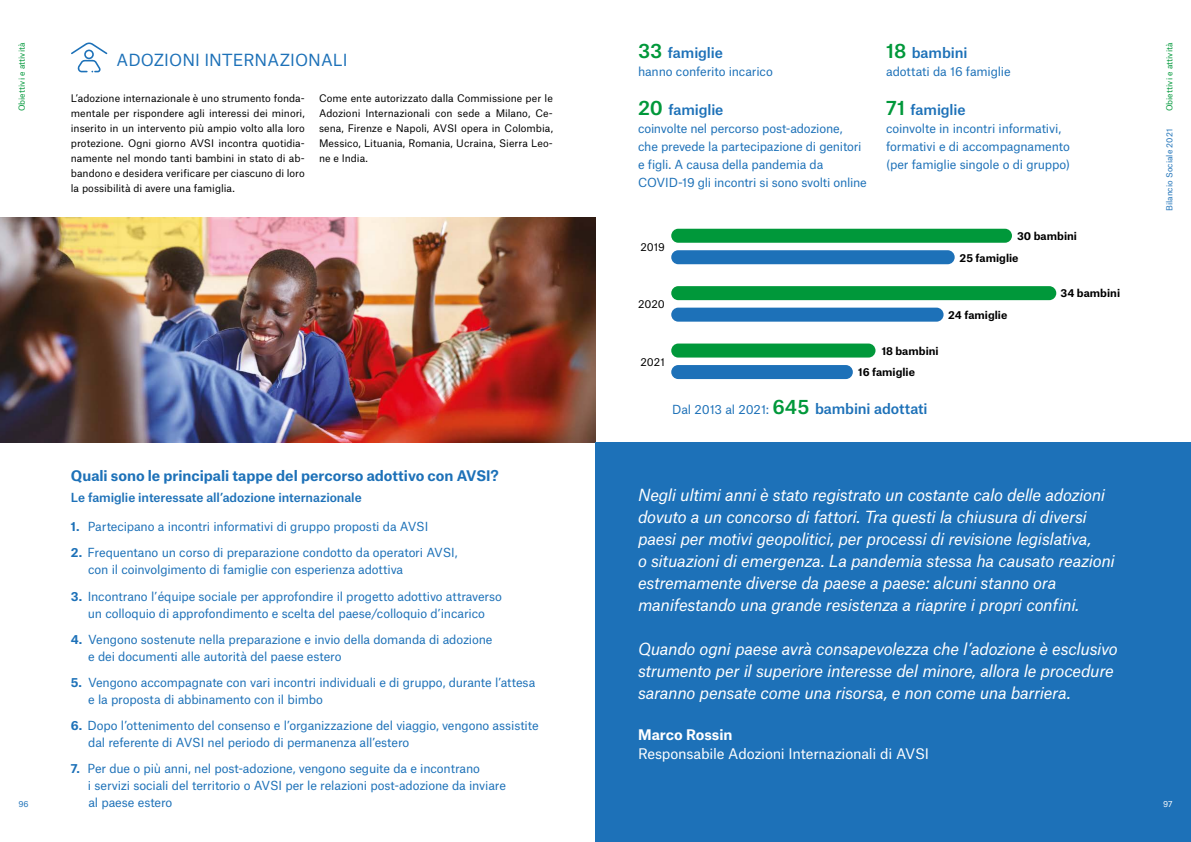
<style>
.page{position:relative;width:1191px;height:842px;background:#fff}
.page>*{position:absolute;margin:0;border:0;box-sizing:border-box;transform-origin:0 0}
.t1{font:italic 16px/22px "Atlas Grotesk";letter-spacing:-.02em;color:#fff}
.t2{font:16px "Atlas Grotesk";letter-spacing:.005em;color:#1d71b8}
.t3{font:500 14px "Atlas Grotesk";letter-spacing:-.01em;color:#1d71b8}
.t4{font:700 14px "Atlas Grotesk";color:#1d71b8}
.t5{font:14px "Atlas Grotesk";letter-spacing:-.015em;color:#fff}
.t6{font:700 14px "Atlas Grotesk";color:#fff}
.t7{font:12px/17px "Atlas Grotesk";letter-spacing:-.015em;color:#1d71b8}
.t8{font:500 12px "Atlas Grotesk";letter-spacing:-.005em;color:#1d71b8}
.t9{font:700 10.5px "Atlas Grotesk";letter-spacing:.005em;color:#000}
.t10{font:10.5px "Atlas Grotesk";color:#000}
.t11{font:10px/15px "Atlas Grotesk";color:#000;text-align:justify}
.t12{font:8px "Atlas Grotesk";letter-spacing:.01em;color:#00983a}
.t13{font:8px "Atlas Grotesk";letter-spacing:.005em;color:#1d71b8}
.t14{font:8px "Atlas Grotesk";color:#fff}
.s1{font-size:19px;color:#00983a}
.s2{font-weight:700}
.s3{font-weight:400;font-size:12px}
</style>
<div class="page">
<svg style="left:71px;top:43px;width:36px;height:29px"></svg>
<img style="left:0;top:217px;width:595px;height:225px">
<div style="left:595px;top:442px;width:596px;height:400px;background:#1d71b8"></div>
<div style="left:671px;top:229px;width:341px;height:14px;background:#00983a;border-radius:7px"></div>
<div style="left:671px;top:250px;width:283px;height:14px;background:#1d71b8;border-radius:7px"></div>
<div style="left:671px;top:286px;width:385px;height:14px;background:#00983a;border-radius:7px"></div>
<div style="left:671px;top:308px;width:272px;height:14px;background:#1d71b8;border-radius:7px"></div>
<div style="left:671px;top:344px;width:204px;height:14px;background:#00983a;border-radius:7px"></div>
<div style="left:671px;top:365px;width:182px;height:14px;background:#1d71b8;border-radius:7px"></div>
<p class="t12" style="left:15px;top:111px;width:70px;rotate:-90deg">Obiettivi e attività</p>
<p class="t12" style="left:1163px;top:111px;width:70px;rotate:-90deg">Obiettivi e attività</p>
<p class="t3" style="left:638px;top:41px;width:86px"><span class="s1">33</span> famiglie</p>
<p class="t7" style="left:638px;top:62px;width:136px">hanno conferito incarico</p>
<p class="t3" style="left:886px;top:41px;width:83px"><span class="s1">18</span> bambini</p>
<p class="t7" style="left:886px;top:62px;width:126px">adottati da 16 famiglie</p>
<p class="t3" style="left:886px;top:99px;width:81px"><span class="s1">71</span> famiglie</p>
<p class="t7" style="left:886px;top:118px;width:185px;line-height:18px">coinvolte in incontri informativi, formativi e di accompagnamento (per famiglie singole o di gruppo)</p>
<h1 class="t2" style="left:117px;top:47px;width:232px">ADOZIONI INTERNAZIONALI</h1>
<p class="t11" style="left:71px;top:89px;width:235px">L’adozione internazionale è uno strumento fonda&shy;mentale per rispondere agli interessi dei minori, inserito in un intervento più ampio volto alla loro protezione. Ogni giorno AVSI incontra quotidia&shy;namente nel mondo tanti bambini in stato di ab&shy;bandono e desidera verificare per ciascuno di loro la possibilità di avere una famiglia.</p>
<p class="t11" style="left:319px;top:89px;width:235px">Come ente autorizzato dalla Commissione per le Adozioni Internazionali con sede a Milano, Ce&shy;sena, Firenze e Napoli, AVSI opera in Colombia, Messico, Lituania, Romania, Ucraina, Sierra Leo&shy;ne e India.</p>
<p class="t3" style="left:638px;top:99px;width:87px"><span class="s1">20</span> famiglie</p>
<p class="t7" style="left:638px;top:118px;width:230px;line-height:18px">coinvolte nel percorso post-adozione,<br>che prevede la partecipazione di genitori e figli. A causa della pandemia da COVID-19 gli incontri si sono svolti online</p>
<p class="t13" style="left:1163px;top:211px;width:84px;rotate:-90deg">Bilancio Sociale 2021</p>
<p class="t13" style="left:18px;top:797px;width:12px">96</p>
<p class="t4" style="left:71px;top:464px;width:429px">Quali sono le principali tappe del percorso adottivo con AVSI?</p>
<p class="t8" style="left:71px;top:487px;width:292px">Le famiglie interessate all’adozione internazionale</p>
<p class="t7" style="left:71px;top:517px;width:359px"><span class="s2">1.</span> Partecipano a incontri informativi di gruppo proposti da AVSI</p>
<p class="t7" style="left:88px;top:543px;width:371px;text-indent:-17px"><span class="s2">2.</span> Frequentano un corso di preparazione condotto da operatori AVSI, con il coinvolgimento di famiglie con esperienza adottiva</p>
<p class="t7" style="left:71px;top:586px;width:432px;text-align:center"><span class="s2">3.</span> Incontrano l’équipe sociale per approfondire il progetto adottivo attraverso un colloquio di approfondimento e scelta del paese/colloquio d’incarico</p>
<p class="t7" style="left:88px;top:629px;width:406px;text-indent:-17px"><span class="s2">4.</span> Vengono sostenute nella preparazione e invio della domanda di adozione e dei documenti alle autorità del paese estero</p>
<p class="t7" style="left:88px;top:672px;width:449px;text-indent:-17px"><span class="s2">5.</span> Vengono accompagnate con vari incontri individuali e di gruppo, durante l’attesa e la proposta di abbinamento con il bimbo</p>
<p class="t7" style="left:88px;top:715px;width:452px;text-indent:-17px"><span class="s2">6.</span> Dopo l’ottenimento del consenso e l’organizzazione del viaggio, vengono assistite dal referente di AVSI nel periodo di permanenza all’estero</p>
<p class="t7" style="left:88px;top:758px;width:419px;text-indent:-17px"><span class="s2">7.</span> Per due o più anni, nel post-adozione, vengono seguite da e incontrano<br>i servizi sociali del territorio o AVSI per le relazioni post-adozione da inviare al paese estero</p>
<p class="t10" style="left:640px;top:238px;width:26px">2019</p>
<p class="t10" style="left:638px;top:296px;width:28px">2020</p>
<p class="t10" style="left:640px;top:353px;width:26px">2021</p>
<p class="t9" style="left:881px;top:342px;width:59px">18 bambini</p>
<p class="t9" style="left:858px;top:364px;width:58px">16 famiglie</p>
<p class="t3" style="left:672px;top:397px;width:257px"><span class="s3">Dal 2013 al 2021:</span> <span class="s1">645</span> bambini adottati</p>
<p class="t9" style="left:1017px;top:227px;width:61px">30 bambini</p>
<p class="t9" style="left:959px;top:249px;width:60px">25 famiglie</p>
<p class="t9" style="left:948px;top:306px;width:61px">24 famiglie</p>
<p class="t9" style="left:1060px;top:285px;width:61px">34 bambini</p>
<p class="t1" style="left:638px;top:483px;width:478px">Negli ultimi anni è stato registrato un costante calo delle adozioni dovuto a un concorso di fattori. Tra questi la chiusura di diversi paesi per motivi geopolitici, per processi di revisione legislativa,<br>o situazioni di emergenza. La pandemia stessa ha causato reazioni estremamente diverse da paese a paese: alcuni stanno ora manifestando una grande resistenza a riaprire i propri confini.</p>
<h1 class="t1" style="left:638px;top:637px;width:481px">Quando ogni paese avrà consapevolezza che l’adozione è esclusivo strumento per il superiore interesse del minore, allora le procedure saranno pensate come una risorsa, e non come una barriera.</h1>
<p class="t6" style="left:638px;top:724px;width:96px">Marco Rossin</p>
<p class="t5" style="left:638px;top:743px;width:293px">Responsabile Adozioni Internazionali di AVSI</p>
<p class="t14" style="left:1163px;top:797px;width:11px">97</p>
</div>
